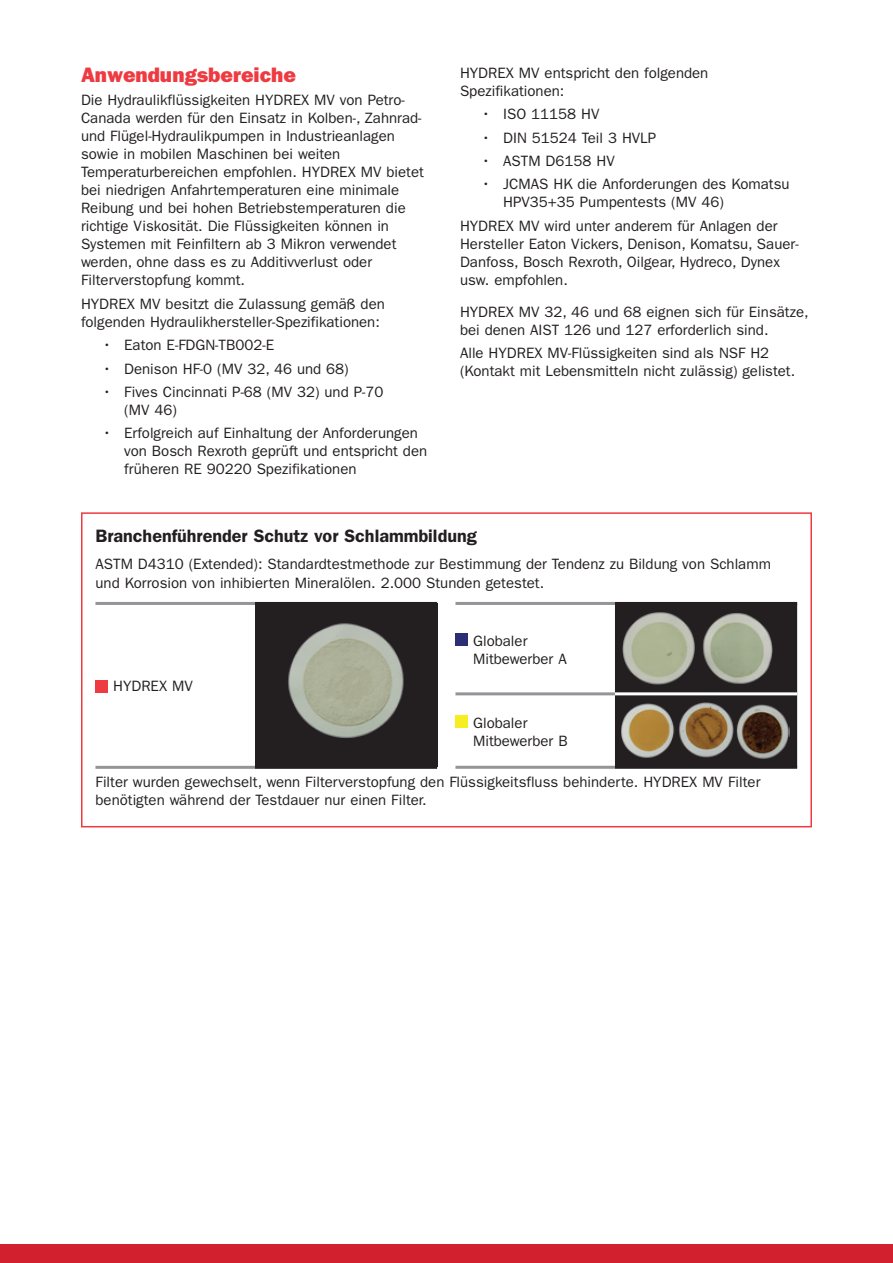
<style>
.page{position:relative;width:893px;height:1263px;background:#fff}
.page>*{position:absolute;margin:0;border:0;box-sizing:border-box;transform-origin:0 0}
.t1{font:21px "ITC Franklin Gothic Std Hvy";color:#ee3a41}
.t2{font:600 18px "ITC Franklin Gothic Std";color:#231f20}
.t3{font:15px/18px "ITC Franklin Gothic Std";color:#231f20}
</style>
<div class="page">
<div style="left:81px;top:512px;width:731px;height:315px;border:2px solid #ee3a41"></div>
<div style="left:255px;top:603px;width:182px;height:164px;background:#231f20"></div>
<hr style="left:95px;top:602px;width:160px;height:3px;background:#939598">
<hr style="left:95px;top:766px;width:160px;height:3px;background:#939598">
<hr style="left:255px;top:602px;width:182px;height:3px;background:#231f20">
<hr style="left:255px;top:766px;width:182px;height:3px;background:#231f20">
<div style="left:95px;top:680px;width:13px;height:13px;background:#ee3a41"></div>
<img style="left:288px;top:623px;width:116px;height:115px">
<div style="left:615px;top:605px;width:182px;height:161px;background:#231f20"></div>
<hr style="left:455px;top:602px;width:160px;height:3px;background:#939598">
<hr style="left:455px;top:692px;width:160px;height:3px;background:#939598">
<hr style="left:455px;top:766px;width:160px;height:3px;background:#939598">
<hr style="left:615px;top:602px;width:182px;height:3px;background:#231f20">
<hr style="left:615px;top:766px;width:182px;height:3px;background:#231f20">
<hr style="left:615px;top:692px;width:182px;height:3px;background:#fff">
<div style="left:455px;top:633px;width:13px;height:13px;background:#2b2e73"></div>
<img style="left:621px;top:609px;width:154px;height:79px">
<div style="left:455px;top:715px;width:13px;height:13px;background:#f7ee22"></div>
<img style="left:621px;top:700px;width:169px;height:61px">
<div style="left:0;top:1244px;width:893px;height:19px;background:#d2202f"></div>
<h1 class="t1" style="left:81px;top:62px;width:217px">Anwendungsbereiche</h1>
<p class="t3" style="left:81px;top:91px;width:344px">Die Hydraulikflüssigkeiten HYDREX MV von Petro-Canada werden für den Einsatz in Kolben-, Zahnrad&shy;und Flügel-Hydraulikpumpen in Industrieanlagen sowie in mobilen Maschinen bei weiten Temperaturbereichen empfohlen. HYDREX MV bietet bei niedrigen Anfahrtemperaturen eine minimale Reibung und bei hohen Betriebstemperaturen die richtige Viskosität. Die Flüssigkeiten können in Systemen mit Feinfiltern ab 3 Mikron verwendet werden, ohne dass es zu Additivverlust oder Filterverstopfung kommt.</p>
<p class="t3" style="left:81px;top:295px;width:305px">HYDREX MV besitzt die Zulassung gemäß den folgenden Hydraulikhersteller-Spezifikationen:</p>
<p class="t3" style="left:103px;top:336px;width:173px">• Eaton E-FDGN-TB002-E</p>
<p class="t3" style="left:103px;top:360px;width:248px">• Denison HF-0 (MV 32, 46 und 68)</p>
<p class="t3" style="left:124px;top:383px;width:261px;text-indent:-22px">• Fives Cincinnati P-68 (MV 32) und P-70 (MV 46)</p>
<p class="t3" style="left:124px;top:424px;width:304px;text-indent:-22px">• Erfolgreich auf Einhaltung der Anforderungen von Bosch Rexroth geprüft und entspricht den früheren RE 90220 Spezifikationen</p>
<p class="t3" style="left:460px;top:64px;width:250px">HYDREX MV entspricht den folgenden<br>Spezifikationen:</p>
<p class="t3" style="left:482px;top:105px;width:119px">• ISO 11158 HV</p>
<p class="t3" style="left:482px;top:129px;width:176px">• DIN 51524 Teil 3 HVLP</p>
<p class="t3" style="left:482px;top:152px;width:135px">• ASTM D6158 HV</p>
<p class="t3" style="left:503px;top:175px;width:288px;text-indent:-22px">• JCMAS HK die Anforderungen des Komatsu<br>HPV35+35 Pumpentests (MV 46)</p>
<p class="t3" style="left:460px;top:217px;width:340px">HYDREX MV wird unter anderem für Anlagen der Hersteller Eaton Vickers, Denison, Komatsu, Sauer-Danfoss, Bosch Rexroth, Oilgear, Hydreco, Dynex usw. empfohlen.</p>
<p class="t3" style="left:460px;top:303px;width:350px">HYDREX MV 32, 46 und 68 eignen sich für Einsätze, bei denen AIST 126 und 127 erforderlich sind.</p>
<p class="t3" style="left:460px;top:344px;width:337px">Alle HYDREX MV-Flüssigkeiten sind als NSF H2 (Kontakt mit Lebensmitteln nicht zulässig) gelistet.</p>
<p class="t2" style="left:95px;top:525px;width:383px">Branchenführender Schutz vor Schlammbildung</p>
<p class="t3" style="left:95px;top:555px;width:677px">ASTM D4310 (Extended): Standardtestmethode zur Bestimmung der Tendenz zu Bildung von Schlamm und Korrosion von inhibierten Mineralölen. 2.000 Stunden getestet.</p>
<p class="t3" style="left:113px;top:677px;width:81px">HYDREX MV</p>
<p class="t3" style="left:473px;top:632px;width:95px">Globaler<br>Mitbewerber A</p>
<p class="t3" style="left:473px;top:714px;width:96px">Globaler<br>Mitbewerber B</p>
<p class="t3" style="left:95px;top:773px;width:666px">Filter wurden gewechselt, wenn Filterverstopfung den Flüssigkeitsfluss behinderte. HYDREX MV Filter benötigten während der Testdauer nur einen Filter.</p>
</div>
